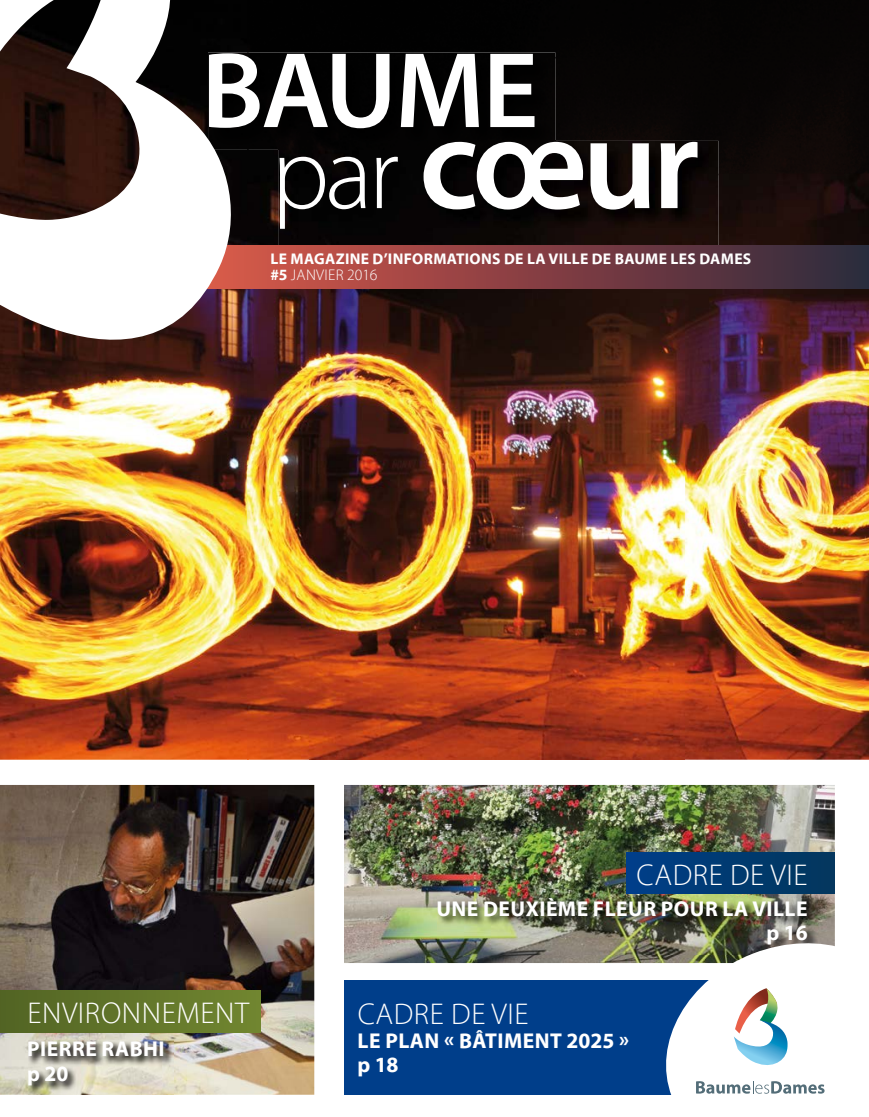
<style>
.page{position:relative;width:869px;height:1117px;background:#fff}
.page>*{position:absolute;margin:0;border:0;box-sizing:border-box;transform-origin:0 0}
.t1{font:600 133px "Myriad Pro";color:#fff}
.t2{font:600 108.5px "Myriad Pro";letter-spacing:-.02em;color:#fff}
.t3{font:300 30.28px "Myriad Pro";letter-spacing:.02em;color:#fff}
.t4{font:700 21.53px/24.2px "Myriad Pro";letter-spacing:.02em;color:#fff}
.t5{font:700 15.58px/15.6px "Myriad Pro";letter-spacing:.02em;color:#fff}
.s1{font-weight:300;font-size:104.48px}
.s2{font-weight:300}
</style>
<div class="page">
<img style="left:0;top:0;width:247px;height:759px">
<div style="left:247px;top:0;width:621px;height:57px;background:#040303"></div>
<div style="left:555px;top:57px;width:313px;height:117px;background:#090605"></div>
<img style="left:247px;top:149px;width:62px;height:610px">
<img style="left:683px;top:174px;width:185px;height:585px">
<img style="left:309px;top:289px;width:374px;height:470px">
<img style="left:344px;top:784px;width:490px;height:178px">
<img style="left:0;top:784px;width:314px;height:310px">
<div style="left:344px;top:980px;width:423px;height:114px;background:#003e8a"></div>
<div style="left:0;top:990px;width:261px;height:42px;background:linear-gradient(to right,#526424,#718630)"></div>
<div style="left:626px;top:851px;width:208px;height:42px;background:linear-gradient(to right,#003e89,#02365c)"></div>
<img style="left:29px;top:1039px;width:144px;height:55px">
<img style="left:437px;top:897px;width:380px;height:57px">
<svg style="left:650px;top:928px;width:185px;height:167px"></svg>
<svg style="left:695px;top:1080px;width:129px;height:13px"></svg>
<svg style="left:733px;top:987px;width:54px;height:82px"></svg>
<div style="left:241px;top:52px;width:314px;height:97px;background:#010101"></div>
<img style="left:279px;top:141px;width:439px;height:104px">
<div style="left:279px;top:141px;width:276px;height:8px;background:#040303"></div>
<div style="left:204px;top:245px;width:664px;height:44px;background:linear-gradient(to right,#dd5749,#2e293d)"></div>
<svg style="left:0;top:0;width:241px;height:424px"></svg>
<h2 class="t2" style="left:201px;top:22px;width:338px">BAUME</h2>
<h1 class="t1" style="left:271px;top:79px;width:429px"><span class="s1">par</span> cœur</h1>
<p class="t5" style="left:270px;top:251px;width:482px">LE MAGAZINE D’INFORMATIONS DE LA VILLE DE BAUME LES DAMES #5 <span class="s2">JANVIER 2016</span></p>
<h3 class="t3" style="left:636px;top:856px;width:172px">CADRE DE VIE</h3>
<h3 class="t3" style="left:27px;top:994px;width:223px">ENVIRONNEMENT</h3>
<p class="t4" style="left:27px;top:1036px;width:139px">PIERRE RABHI p 20</p>
<p class="t4" style="left:436px;top:895px;width:373px;text-align:right">UNE DEUXIÈME FLEUR POUR LA VILLE p 16</p>
<h3 class="t3" style="left:357px;top:995px;width:172px">CADRE DE VIE</h3>
<p class="t4" style="left:357px;top:1027px;width:273px">LE PLAN « BÂTIMENT 2025 » p 18</p>
</div>
